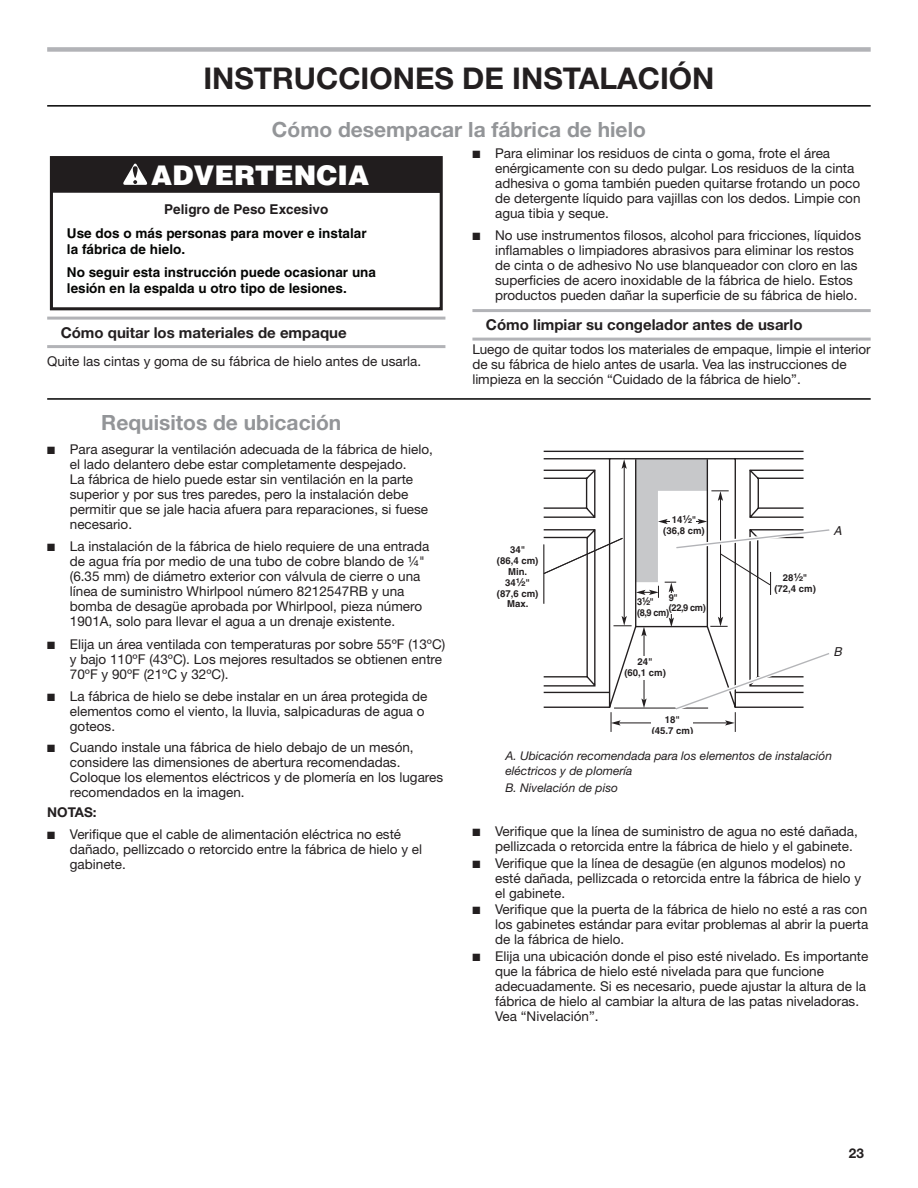
<style>
.page{position:relative;width:918px;height:1188px;background:#fff}
.page>*{position:absolute;margin:0;border:0;box-sizing:border-box;transform-origin:0 0}
.Heading_1{font:700 30px "Helvetica Neue LT Std";color:#231f20}
.t1{font:900 27.15px "Helvetica";color:#fff}
.Heading_1_Rule{font:700 21px "Helvetica Neue LT Std";color:#939598}
.Heading_3_Rules{font:700 15px "Helvetica Neue";color:#231f20}
.Body{font:13.5px/15px "Helvetica Neue LT Std";color:#231f20}
.t2{font:700 13.5px/23.4px "Helvetica";color:#040503}
.Body_Bold{font:700 13.5px "Helvetica Neue LT Std";color:#231f20}
.t3{font:italic 12.3px "Helvetica";color:#231f20}
.t4{font:italic 12px/15px "Helvetica Neue LT Std";color:#231f20}
.t5{font:700 10.95px "Helvetica Fraction";color:#231f20;scale:.96 1}
.t6{font:700 9.6px/10.9px "Helvetica";color:#231f20;text-align:center}
.t7{font:700 9.6px/9.6px "Helvetica";color:#231f20;scale:.96 1}
.s1{color:#211d1e}
.s2{font-family:"Helvetica Fraction";font-size:10.95px}
.s3{font-family:"Helvetica";font-size:9.6px}
</style>
<div class="page">
<div style="left:47px;top:47px;width:824px;height:5px;background:#b2b3b7"></div>
<hr style="left:47px;top:105px;width:824px;height:2px;background:#000">
<hr style="left:47px;top:317px;width:398px;height:3px;background:#b2b3b7">
<hr style="left:47px;top:345px;width:398px;height:3px;background:#b2b3b7">
<hr style="left:472px;top:309px;width:399px;height:3px;background:#b2b3b7">
<hr style="left:472px;top:338px;width:399px;height:3px;background:#b2b3b7">
<hr style="left:47px;top:398px;width:824px;height:2px;background:#000">
<div style="left:50px;top:156px;width:393px;height:154px;border:3px solid #211d1e"></div>
<div style="left:52px;top:157px;width:389px;height:36px;background:#211d1e"></div>
<svg style="left:123px;top:164px;width:25px;height:21px"></svg>
<svg style="left:543px;top:450px;width:261px;height:9px"></svg>
<svg style="left:543px;top:459px;width:287px;height:273px"></svg>
<h1 class="Heading_1" style="left:203px;top:60px;width:513px">INSTRUCCIONES DE INSTALACIÓN</h1>
<p class="Heading_1_Rule" style="left:272px;top:116px;width:375px">Cómo desempacar la fábrica de hielo</p>
<p class="t1" style="left:151px;top:157px;width:219px">ADVERTENCIA</p>
<p class="t2" style="left:67px;top:198px;width:301px;text-indent:97px"><span class="s1">Peligro de Peso Excesivo<br></span>Use dos o más personas para mover e instalar</p>
<p class="t2" style="left:67px;top:237px;width:311px">la fábrica de hielo.<br>No seguir esta instrucción puede ocasionar una</p>
<p class="t2" style="left:67px;top:276px;width:281px">lesión en la espalda u otro tipo de lesiones.</p>
<h3 class="Heading_3_Rules" style="left:61px;top:323px;width:287px">Cómo quitar los materiales de empaque</h3>
<p class="Body" style="left:47px;top:354px;width:376px">Quite las cintas y goma de su fábrica de hielo antes de usarla.</p>
<p class="Body" style="left:495px;top:145px;width:367px;text-indent:-23px">■ Para eliminar los residuos de cinta o goma, frote el área enérgicamente con su dedo pulgar. Los residuos de la cinta adhesiva o goma también pueden quitarse frotando un poco de detergente líquido para vajillas con los dedos. Limpie con agua tibia y seque.</p>
<p class="Body" style="left:495px;top:228px;width:368px;text-indent:-23px">■ No use instrumentos filosos, alcohol para fricciones, líquidos inflamables o limpiadores abrasivos para eliminar los restos de cinta o de adhesivo No use blanqueador con cloro en las superficies de acero inoxidable de la fábrica de hielo. Estos productos pueden dañar la superficie de su fábrica de hielo.</p>
<h3 class="Heading_3_Rules" style="left:486px;top:315px;width:318px">Cómo limpiar su congelador antes de usarlo</h3>
<p class="Body" style="left:472px;top:342px;width:400px">Luego de quitar todos los materiales de empaque, limpie el interior de su fábrica de hielo antes de usarla. Vea las instrucciones de limpieza en la sección “Cuidado de la fábrica de hielo”.</p>
<p class="Heading_1_Rule" style="left:101px;top:409px;width:242px">Requisitos de ubicación</p>
<p class="Body" style="left:70px;top:441px;width:365px;text-indent:-23px">■ Para asegurar la ventilación adecuada de la fábrica de hielo, el lado delantero debe estar completamente despejado.<br>La fábrica de hielo puede estar sin ventilación en la parte superior y por sus tres paredes, pero la instalación debe permitir que se jale hacia afuera para reparaciones, si fuese necesario.</p>
<p class="Body" style="left:70px;top:539px;width:361px;text-indent:-23px">■ La instalación de la fábrica de hielo requiere de una entrada de agua fría por medio de una tubo de cobre blando de ¼" (6.35 mm) de diámetro exterior con válvula de cierre o una línea de suministro Whirlpool número 8212547RB y una bomba de desagüe aprobada por Whirlpool, pieza número 1901A, solo para llevar el agua a un drenaje existente.</p>
<p class="Body" style="left:70px;top:636px;width:377px;text-indent:-23px">■ Elija un área ventilada con temperaturas por sobre 55ºF (13ºC) y bajo 110ºF (43ºC). Los mejores resultados se obtienen entre<br>70ºF y 90ºF (21ºC y 32ºC).</p>
<p class="Body" style="left:70px;top:689px;width:359px;text-indent:-23px">■ La fábrica de hielo se debe instalar en un área protegida de elementos como el viento, la lluvia, salpicaduras de agua o goteos.</p>
<p class="Body" style="left:70px;top:740px;width:375px;text-indent:-23px">■ Cuando instale una fábrica de hielo debajo de un mesón, considere las dimensiones de abertura recomendadas.<br>Coloque los elementos eléctricos y de plomería en los lugares recomendados en la imagen.</p>
<p class="Body_Bold" style="left:47px;top:804px;width:51px">NOTAS:</p>
<p class="Body" style="left:70px;top:827px;width:354px;text-indent:-23px">■ Verifique que el cable de alimentación eléctrica no esté dañado, pellizcado o retorcido entre la fábrica de hielo y el gabinete.</p>
<p class="Body" style="left:495px;top:824px;width:364px;text-indent:-23px">■ Verifique que la línea de suministro de agua no esté dañada, pellizcada o retorcida entre la fábrica de hielo y el gabinete.</p>
<p class="t6" style="left:663px;top:514px;width:43px">14<span class="s2">¹⁄₂</span>" (36,8 cm)</p>
<p class="t3" style="left:834px;top:523px;width:13px">A</p>
<p class="t6" style="left:497px;top:544px;width:43px">34"<br>(86,4 cm)<br>Min.<br>34<span class="s2">¹⁄₂</span>" (87,6 cm)<br>Max.</p>
<p class="t6" style="left:774px;top:572px;width:43px">28<span class="s2">¹⁄₂</span>" (72,4 cm)</p>
<p class="t7" style="left:669px;top:593px;width:40px">9"<br>(22,9 cm)</p>
<p class="t5" style="left:637px;top:596px;width:19px"><span class="s3">3</span>¹⁄₂<span class="s3">"</span></p>
<p class="t7" style="left:637px;top:607px;width:35px">(8,9 cm)</p>
<p class="t3" style="left:834px;top:645px;width:13px">B</p>
<p class="t6" style="left:624px;top:656px;width:43px">24"<br>(60,1 cm)</p>
<p class="t6" style="left:652px;top:714px;width:43px">18"<br>(45,7 cm)</p>
<p class="t4" style="left:505px;top:748px;width:328px">A. Ubicación recomendada para los elementos de instalación eléctricos y de plomería</p>
<p class="t4" style="left:505px;top:780px;width:114px">B. Nivelación de piso</p>
<p class="Body" style="left:495px;top:855px;width:368px;text-indent:-23px">■ Verifique que la línea de desagüe (en algunos modelos) no esté dañada, pellizcada o retorcida entre la fábrica de hielo y el gabinete.</p>
<p class="Body" style="left:495px;top:902px;width:375px;text-align:justify;text-indent:-23px">■ Verifique que la puerta de la fábrica de hielo no esté a ras con los gabinetes estándar para evitar problemas al abrir la puerta de la fábrica de hielo.</p>
<p class="Body" style="left:495px;top:948px;width:375px;text-indent:-23px">■ Elija una ubicación donde el piso esté nivelado. Es importante que la fábrica de hielo esté nivelada para que funcione adecuadamente. Si es necesario, puede ajustar la altura de la fábrica de hielo al cambiar la altura de las patas niveladoras.<br>Vea “Nivelación”.</p>
<p class="Body_Bold" style="left:849px;top:1145px;width:17px">23</p>
</div>
